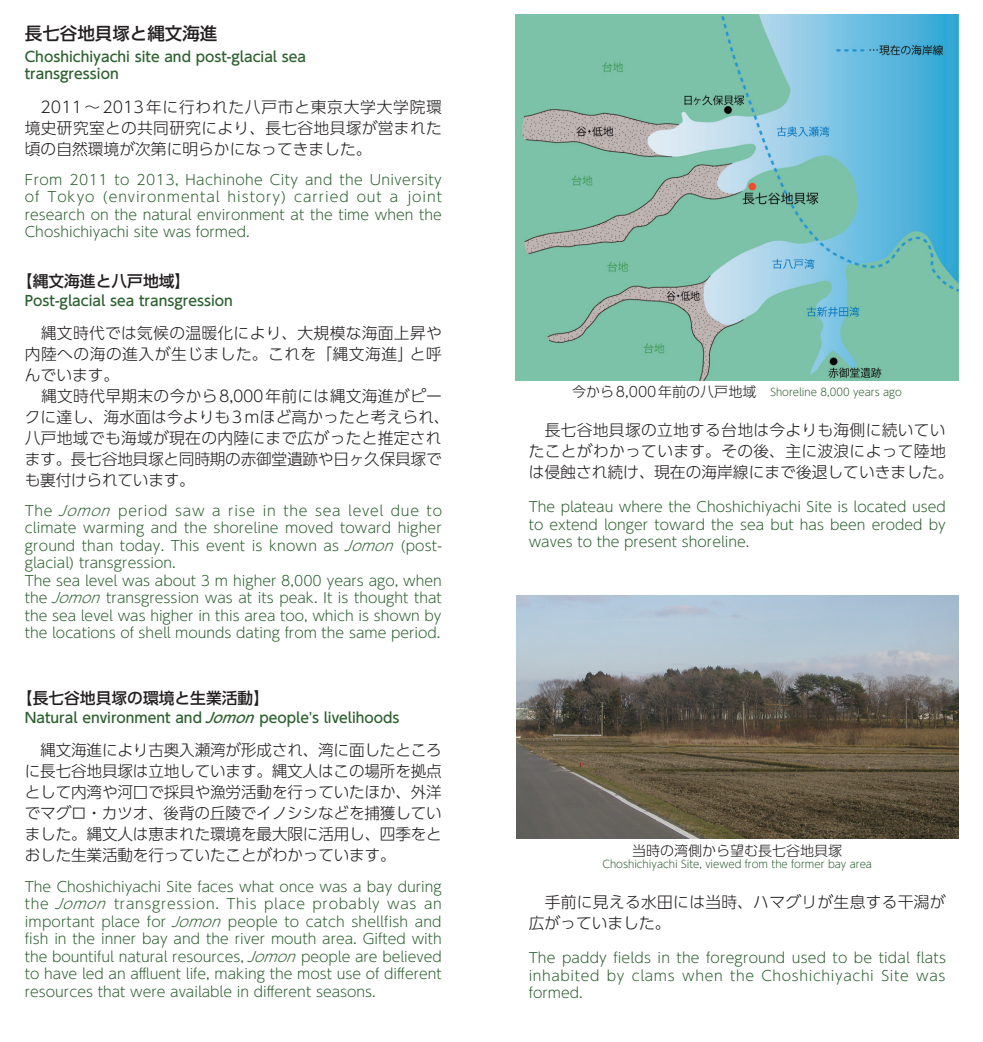
<style>
.page{position:relative;width:983px;height:1042px;background:#fff}
.page>*{position:absolute;margin:0;border:0;box-sizing:border-box;transform-origin:0 0}
.t1{font:500 17.5px "UD Shin Go Pro";color:#231f20}
.t2{font:300 15.75px/21px "UD Shin Go Pro";letter-spacing:.02em;color:#231f20}
.t3{font:500 15.75px "UD Shin Go Pro";color:#231f20}
.t4{font:300 14px/17.5px "UD Shin Go Pro";color:#2d6130;text-align:justify}
.t5{font:500 14px/17.5px "UD Shin Go Pro";color:#2d6130}
.t6{font:300 14px "UD Shin Go Pro";color:#231f20}
.t7{font:300 10.5px "UD Shin Go Pro";color:#2d6130;scale:.96 1}
.s1{font-style:italic}
.s2{font-size:14px;color:#231f20}
</style>
<div class="page">
<img style="left:516px;top:15px;width:442px;height:365px">
<img style="left:516px;top:595px;width:441px;height:243px">
<p class="t1" style="left:25px;top:19px;width:194px">長七谷地貝塚と縄文海進</p>
<p class="t5" style="left:25px;top:47px;width:283px">Choshichiyachi site and post-glacial sea transgression</p>
<p class="t2" style="left:25px;top:96px;width:418px;text-align:justify">　2011～2013年に行われた八戸市と東京大学大学院環境史研究室との共同研究により、長七谷地貝塚が営まれた頃の自然環境が次第に明らかになってきました。</p>
<p class="t4" style="left:25px;top:170px;width:418px">From 2011 to 2013, Hachinohe City and the University of Tokyo (environmental history) carried out a joint research on the natural environment at the time when the Choshichiyachi site was formed.</p>
<p class="t3" style="left:17px;top:268px;width:175px">【縄文海進と八戸地域】</p>
<p class="t5" style="left:25px;top:292px;width:209px">Post-glacial sea transgression</p>
<p class="t2" style="left:25px;top:322px;width:426px">　縄文時代では気候の温暖化により、大規模な海面上昇や内陸への海の進入が生じました。これを「縄文海進」と呼んでいます。<br>　縄文時代早期末の今から8,000年前には縄文海進がピークに達し、海水面は今よりも3ｍほど高かったと考えられ、八戸地域でも海域が現在の内陸にまで広がったと推定されます。長七谷地貝塚と同時期の赤御堂遺跡や日ヶ久保貝塚でも裏付けられています。</p>
<p class="t4" style="left:25px;top:501px;width:418px;text-align:left">The <span class="s1">Jomon</span> period saw a rise in the sea level due to climate warming and the shoreline moved toward higher ground than today. This event is known as <span class="s1">Jomon</span> (post&shy;glacial) transgression.<br>The sea level was about 3 m higher 8,000 years ago, when the <span class="s1">Jomon</span>transgression was at its peak. It is thought that the sea level was higher in this area too, which is shown by the locations of shell mounds dating from the same period.</p>
<p class="t3" style="left:17px;top:685px;width:254px">【長七谷地貝塚の環境と生業活動】</p>
<p class="t5" style="left:25px;top:708px;width:376px">Natural environment and <span class="s1">Jomon</span>people's livelihoods</p>
<p class="t2" style="left:25px;top:738px;width:418px;text-align:justify">　縄文海進により古奥入瀬湾が形成され、湾に面したところに長七谷地貝塚は立地しています。縄文人はこの場所を拠点として内湾や河口で採貝や漁労活動を行っていたほか、外洋でマグロ・カツオ、後背の丘陵でイノシシなどを捕獲していました。縄文人は恵まれた環境を最大限に活用し、四季をとおした生業活動を行っていたことがわかっています。</p>
<p class="t4" style="left:25px;top:877px;width:418px">The Choshichiyachi Site faces what once was a bay during the <span class="s1">Jomon</span> transgression. This place probably was an important place for <span class="s1">Jomon</span> people to catch shellfish and fish in the inner bay and the river mouth area. Gifted with the bountiful natural resources, <span class="s1">Jomon</span>people are believed to have led an affluent life, making the most use of different resources that were available in different seasons.</p>
<p class="t7" style="left:572px;top:383px;width:345px"><span class="s2">今から8,000年前の八戸地域　</span>Shoreline 8,000 years ago</p>
<p class="t2" style="left:528px;top:419px;width:426px">　長七谷地貝塚の立地する台地は今よりも海側に続いていたことがわかっています。その後、主に波浪によって陸地は侵蝕され続け、現在の海岸線にまで後退していきました。</p>
<p class="t4" style="left:528px;top:497px;width:418px">The plateau where the Choshichiyachi Site is located used to extend longer toward the sea but has been eroded by waves to the present shoreline.</p>
<p class="t6" style="left:632px;top:839px;width:211px">当時の湾側から望む長七谷地貝塚</p>
<p class="t7" style="left:602px;top:856px;width:282px">Choshichiyachi Site, viewed from the former bay area</p>
<p class="t2" style="left:528px;top:891px;width:418px">　手前に見える水田には当時、ハマグリが生息する干潟が広がっていました。</p>
<p class="t4" style="left:528px;top:949px;width:418px">The paddy fields in the foreground used to be tidal flats inhabited by clams when the Choshichiyachi Site was formed.</p>
</div>
